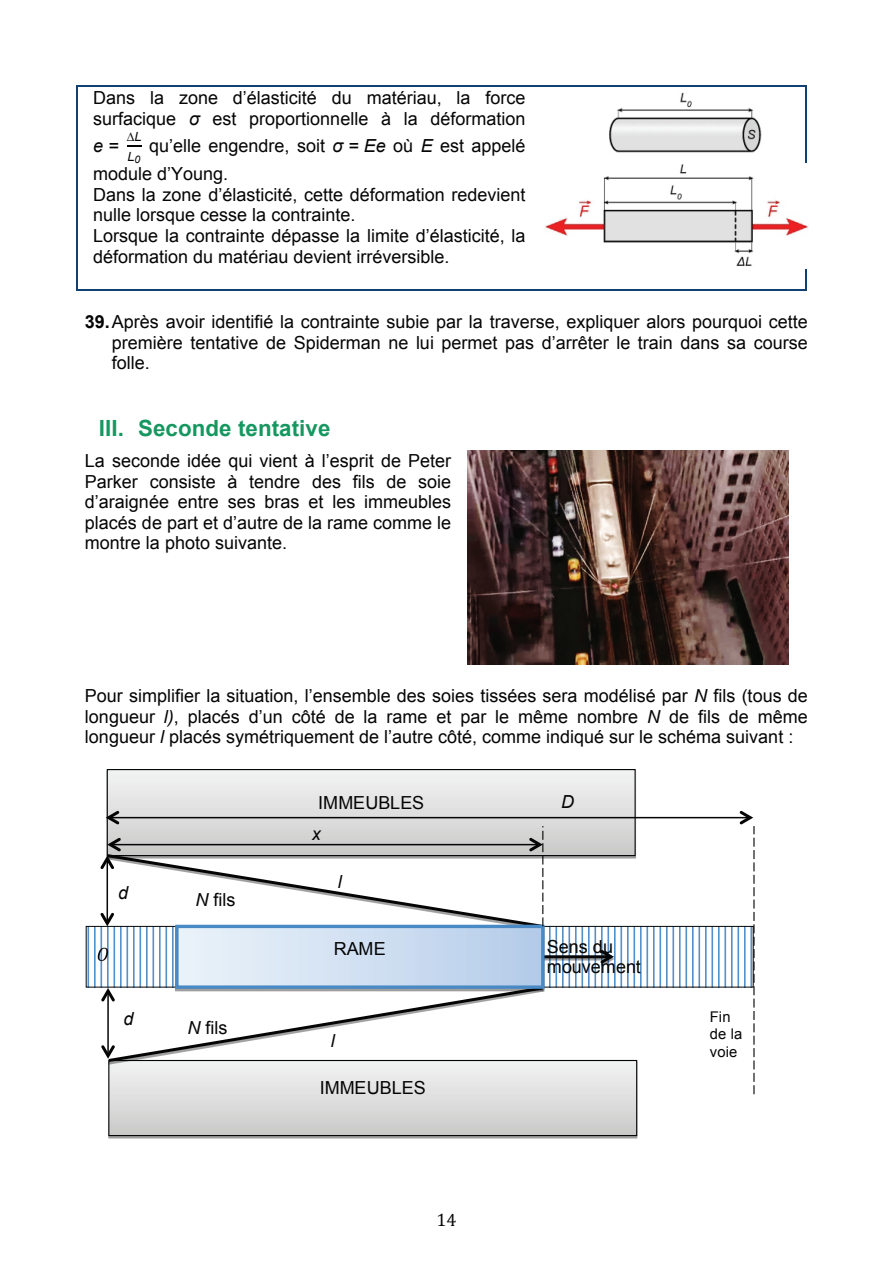
<style>
.page{position:relative;width:893px;height:1263px;background:#fff}
.page>*{position:absolute;margin:0;border:0;box-sizing:border-box;transform-origin:0 0}
.t1{font:700 22.35px "Arial";letter-spacing:.005em;color:#179760}
.t2{font:18px/20.7px "Arial";color:#040504}
.t3{font:italic 18px "Arial";color:#040504}
.t4{font:18px "Cambria";color:#040504}
.t5{font:14.7px/17.2px "Arial";letter-spacing:.005em;color:#040504}
.t6{font:italic 12.6px/19.5px "Arial";color:#040504}
.s1{font-style:italic}
.s2{font-weight:700}
</style>
<div class="page">
<svg style="left:127px;top:146px;width:14px;height:1px"></svg>
<hr style="left:77px;top:86px;width:729px;height:1px;background:#124074">
<hr style="left:76px;top:87px;width:1px;height:202px;background:#124074">
<hr style="left:77px;top:289px;width:729px;height:2px;background:#124074">
<hr style="left:806px;top:87px;width:1px;height:202px;background:#124074">
<img style="left:610px;top:92px;width:152px;height:61px">
<img style="left:545px;top:164px;width:263px;height:104px">
<img style="left:468px;top:450px;width:320px;height:214px">
<svg style="left:88px;top:928px;width:651px;height:57px"></svg>
<div style="left:86px;top:926px;width:667px;height:61px;border:1px solid #040504"></div>
<svg style="left:109px;top:771px;width:525px;height:83px"></svg>
<div style="left:107px;top:769px;width:529px;height:87px;border:1px solid #040504"></div>
<img style="left:108px;top:775px;width:527px;height:75px">
<svg style="left:110px;top:1062px;width:525px;height:72px"></svg>
<div style="left:108px;top:1060px;width:529px;height:76px;border:1px solid #040504"></div>
<img style="left:109px;top:1066px;width:527px;height:63px">
<div style="left:177px;top:926px;width:366px;height:61px;background:linear-gradient(to right,#edf4fb,#b3cbe9)"></div>
<img style="left:179px;top:934px;width:362px;height:46px">
<svg style="left:101px;top:984px;width:445px;height:80px"></svg>
<img style="left:754px;top:1011px;width:1px;height:59px">
<img style="left:177px;top:1017px;width:65px;height:23px">
<img style="left:536px;top:936px;width:131px;height:39px">
<img style="left:86px;top:944px;width:38px;height:23px">
<hr style="left:109px;top:817px;width:641px;height:1px;background:#040504">
<svg style="left:100px;top:811px;width:446px;height:119px"></svg>
<svg style="left:739px;top:811px;width:15px;height:283px"></svg>
<img style="left:550px;top:792px;width:38px;height:23px">
<img style="left:185px;top:889px;width:75px;height:25px">
<p class="t2" style="left:93px;top:87px;width:434px;line-height:21.3px">Dans la zone d’élasticité du matériau, la force surfacique <span class="s1">σ</span> est proportionnelle à la déformation</p>
<p class="t3" style="left:93px;top:134px;width:27px">e =</p>
<p class="t6" style="left:127px;top:127px;width:16px">∆L<br>L<sub>0</sub></p>
<p class="t2" style="left:93px;top:131px;width:434px;line-height:28.5px;text-indent:56px">qu’elle engendre, soit <span class="s1">σ = Ee</span> où <span class="s1">E</span> est appelé module d’Young.</p>
<p class="t2" style="left:93px;top:184px;width:434px">Dans la zone d’élasticité, cette déformation redevient nulle lorsque cesse la contrainte.<br>Lorsque la contrainte dépasse la limite d’élasticité, la déformation du matériau devient irréversible.</p>
<p class="t2" style="left:112px;top:312px;width:697px;text-align:justify;text-indent:-27px"><span class="s2">39.</span>Après avoir identifié la contrainte subie par la traverse, expliquer alors pourquoi cette première tentative de Spiderman ne lui permet pas d’arrêter le train dans sa course folle.</p>
<p class="t1" style="left:99px;top:413px;width:233px">III. Seconde tentative</p>
<p class="t2" style="left:85px;top:450px;width:368px;text-align:justify">La seconde idée qui vient à l’esprit de Peter Parker consiste à tendre des fils de soie d’araignée entre ses bras et les immeubles placés de part et d’autre de la rame comme le montre la photo suivante.</p>
<p class="t2" style="left:85px;top:685px;width:724px;text-align:justify">Pour simplifier la situation, l’ensemble des soies tissées sera modélisé par <span class="s1">N</span> fils (tous de longueur <span class="s1">l)</span>, placés d’un côté de la rame et par le même nombre <span class="s1">N</span> de fils de même longueur <span class="s1">l</span> placés symétriquement de l’autre côté, comme indiqué sur le schéma suivant :</p>
<p class="t3" style="left:118px;top:881px;width:12px">d</p>
<p class="t2" style="left:196px;top:889px;width:41px"><span class="s1">N</span> fils</p>
<p class="t2" style="left:318px;top:792px;width:107px">IMMEUBLES</p>
<p class="t3" style="left:312px;top:822px;width:10px">x</p>
<p class="t3" style="left:338px;top:869px;width:5px">l</p>
<p class="t2" style="left:334px;top:939px;width:53px">RAME</p>
<p class="t3" style="left:561px;top:790px;width:14px">D</p>
<p class="t2" style="left:547px;top:936px;width:95px">Sens du mouvement</p>
<p class="t3" style="left:123px;top:1007px;width:12px">d</p>
<p class="t5" style="left:710px;top:1008px;width:34px">Fin de la voie</p>
<p class="t2" style="left:188px;top:1017px;width:41px"><span class="s1">N</span> fils</p>
<p class="t3" style="left:331px;top:1029px;width:5px">l</p>
<p class="t2" style="left:320px;top:1078px;width:107px">IMMEUBLES</p>
<p class="t4" style="left:436px;top:1209px;width:21px">14</p>
</div>
